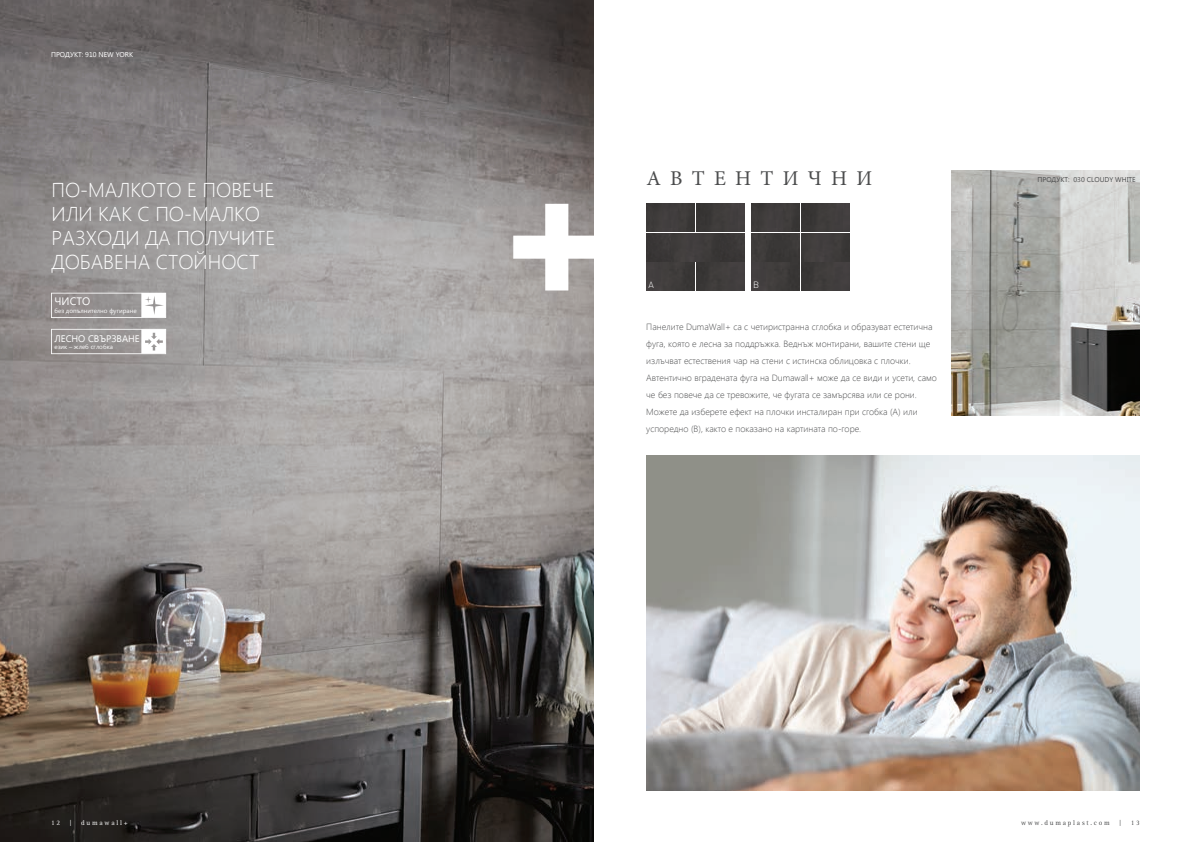
<style>
.page{position:relative;width:1191px;height:842px;background:#fff}
.page>*{position:absolute;margin:0;border:0;box-sizing:border-box;transform-origin:0 0}
.t1{font:21px "Minion Pro";letter-spacing:.44em;color:#4b4c4d}
.t2{font:300 20px/24px "Segoe UI";color:#fff}
.t3{font:10.8px "Segoe UI";color:#fff}
.t4{font:9.5px "Segoe UI";color:#fff}
.t5{font:300 9px/17px "Segoe UI";color:#4b4c4d}
.t6{font:300 9px "DIN";color:#fff}
.t7{font:7px "Segoe UI";color:#4b4c4d}
.t8{font:7px "Rotis Serif";letter-spacing:.25em;color:#4b4c4d}
.t9{font:7px "Segoe UI";color:#fff}
.t10{font:7px "Rotis Serif";letter-spacing:.25em;color:#fff}
.t11{font:6.3px "Segoe UI";color:#fff}
</style>
<div class="page">
<img style="left:0;top:0;width:594px;height:841px">
<img style="left:646px;top:455px;width:494px;height:336px">
<img style="left:951px;top:170px;width:189px;height:245px">
<svg style="left:513px;top:204px;width:81px;height:86px"></svg>
<div style="left:646px;top:204px;width:98px;height:28px;background:#3f3c3b"></div>
<div style="left:646px;top:233px;width:73px;height:28px;background:#3e3b3a"></div>
<img style="left:646px;top:263px;width:98px;height:27px">
<div style="left:751px;top:204px;width:48px;height:57px;background:#3e3b3a"></div>
<img style="left:751px;top:263px;width:48px;height:27px">
<img style="left:801px;top:204px;width:48px;height:57px">
<img style="left:801px;top:263px;width:48px;height:27px">
<img style="left:721px;top:233px;width:23px;height:28px">
<svg style="left:51px;top:293px;width:115px;height:25px"></svg>
<svg style="left:51px;top:329px;width:115px;height:25px"></svg>
<p class="t9" style="left:51px;top:49px;width:84px">ПРОДУКТ: 910 NEW YORK</p>
<h2 class="t2" style="left:51px;top:177px;width:225px">ПО-МАЛКОТО Е ПОВЕЧЕ<br>ИЛИ КАК С ПО-МАЛКО<br>РАЗХОДИ ДА ПОЛУЧИТЕ<br>ДОБАВЕНА СТОЙНОСТ</h2>
<p class="t3" style="left:54px;top:293px;width:37px">ЧИСТО</p>
<p class="t11" style="left:54px;top:307px;width:84px">без допълнително фугиране</p>
<p class="t4" style="left:54px;top:332px;width:87px">ЛЕСНО СВЪРЗВАНЕ</p>
<p class="t11" style="left:54px;top:342px;width:60px">език – жлеб сглобка</p>
<h1 class="t1" style="left:646px;top:165px;width:227px">АВТЕНТИЧНИ</h1>
<p class="t6" style="left:648px;top:279px;width:7px">A</p>
<p class="t6" style="left:753px;top:279px;width:8px">B</p>
<p class="t5" style="left:646px;top:318px;width:292px">Панелите DumaWall+ са с четиристранна сглобка и образуват естетична фуга, която е лесна за поддръжка. Веднъж монтирани, вашите стени ще излъчват естествения чар на стени с истинска облицовка с плочки.<br>Автентично вградената фуга на Dumawall+ може да се види и усети, само че без повече да се тревожите, че фугата се замърсява или се рони.<br>Можете да изберете ефект на плочки инсталиран при сгобка (А) или успоредно (В), както е показано на картината по-горе.</p>
<p class="t7" style="left:1037px;top:175px;width:100px">ПРОДУКТ: 030 CLOUDY WHITE</p>
<p class="t10" style="left:51px;top:819px;width:11px">12</p>
<p class="t10" style="left:69px;top:819px;width:4px">|</p>
<p class="t10" style="left:81px;top:819px;width:48px">dumawall+</p>
<p class="t8" style="left:1021px;top:819px;width:90px">www.dumaplast.com</p>
<p class="t8" style="left:1119px;top:819px;width:4px">|</p>
<p class="t8" style="left:1131px;top:819px;width:11px">13</p>
</div>
